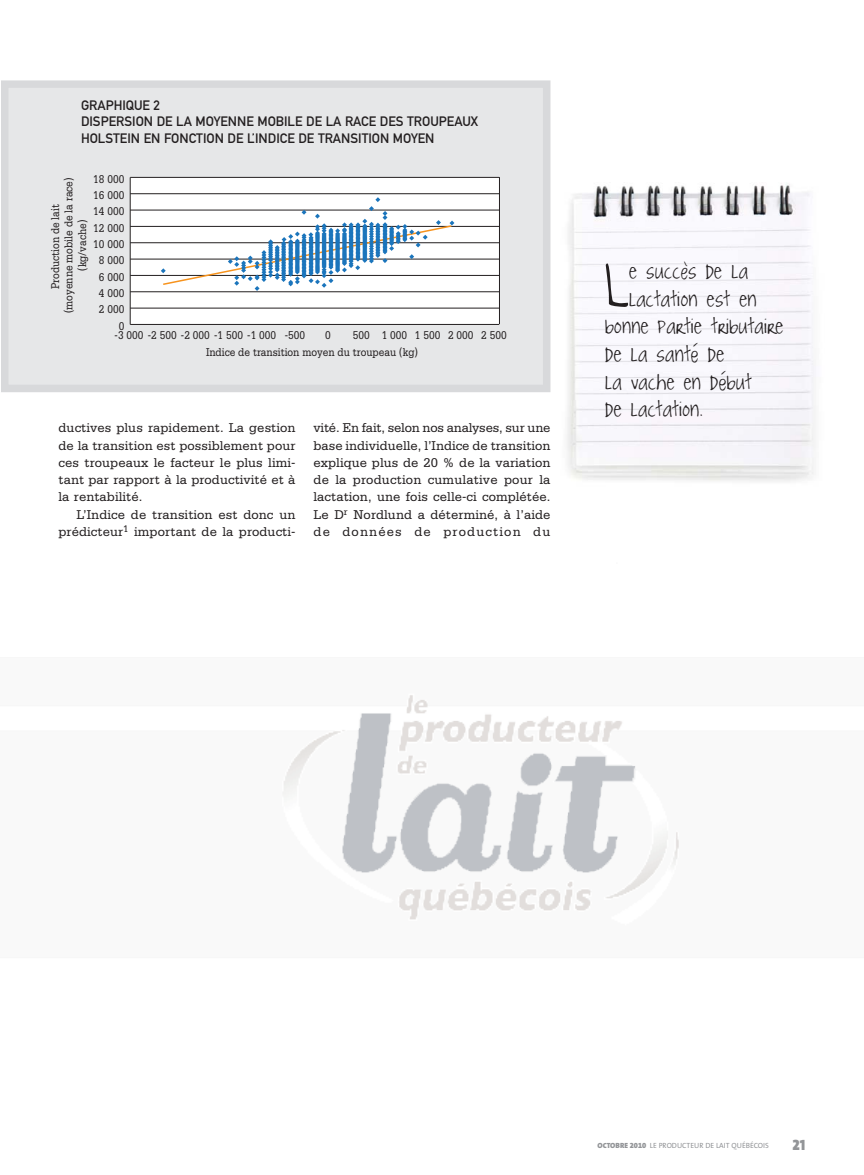
<style>
.page{position:relative;width:864px;height:1175px;background:#fff}
.page>*{position:absolute;margin:0;border:0;box-sizing:border-box;transform-origin:0 0}
.t1{font:72.3px "Joyful Juliana";color:#231f20}
.t2{font:24px "Joyful Juliana";letter-spacing:.01em;color:#231f20}
.t3{font:15px "The Mix Black Caps";color:#939598}
.t4{font:13.5px/17.2px "Serifa";letter-spacing:.005em;color:#231f20;text-align:justify}
.t5{font:13.5px/16.5px "DIN Mittelschrift";color:#231f20}
.t6{font:12px/13.5px "Serifa";color:#231f20;scale:.85 1}
.t7{font:7.5px "The Sans";color:#939598}
.s1{font-weight:900}
.s2{font-family:"The Sans Black Expert"}
</style>
<div class="page">
<img style="left:283px;top:695px;width:396px;height:225px">
<div style="left:8px;top:88px;width:535px;height:297px;background:#e6e7e8"></div>
<div style="left:130px;top:177px;width:369px;height:147px;background:#fff"></div>
<hr style="left:130px;top:177px;width:1px;height:147px;background:#231f20">
<hr style="left:130px;top:324px;width:369px;height:1px;background:#231f20">
<hr style="left:130px;top:308px;width:369px;height:1px;background:#231f20">
<hr style="left:130px;top:291px;width:369px;height:1px;background:#231f20">
<hr style="left:130px;top:275px;width:369px;height:1px;background:#231f20">
<hr style="left:130px;top:259px;width:369px;height:1px;background:#231f20">
<hr style="left:130px;top:242px;width:369px;height:1px;background:#231f20">
<hr style="left:130px;top:226px;width:369px;height:1px;background:#231f20">
<hr style="left:130px;top:210px;width:369px;height:1px;background:#231f20">
<hr style="left:130px;top:193px;width:369px;height:1px;background:#231f20">
<hr style="left:130px;top:177px;width:369px;height:1px;background:#231f20">
<hr style="left:499px;top:177px;width:1px;height:147px;background:#231f20">
<svg style="left:161px;top:197px;width:293px;height:94px"></svg>
<div style="left:1px;top:80px;width:549px;height:312px;border:8px solid #d8d9db"></div>
<img style="left:567px;top:184px;width:248px;height:298px">
<p class="t5" style="left:81px;top:98px;width:399px">GRAPHIQUE 2<br>DISPERSION DE LA MOYENNE MOBILE DE LA RACE DES TROUPEAUX<br>HOLSTEIN EN FONCTION DE L’INDICE DE TRANSITION MOYEN</p>
<p class="t6" style="left:93px;top:173px;width:38px">18 000</p>
<p class="t6" style="left:49px;top:313px;width:161px;text-align:center;rotate:-90deg">Production de lait (moyenne mobile de la race) (kg/vache)</p>
<p class="t6" style="left:93px;top:189px;width:38px">16 000</p>
<p class="t6" style="left:93px;top:205px;width:38px">14 000</p>
<p class="t6" style="left:93px;top:222px;width:38px">12 000</p>
<p class="t6" style="left:93px;top:238px;width:38px">10 000</p>
<p class="t6" style="left:99px;top:254px;width:32px">8 000</p>
<p class="t6" style="left:99px;top:271px;width:32px">6 000</p>
<p class="t6" style="left:99px;top:287px;width:32px">4 000</p>
<p class="t6" style="left:99px;top:303px;width:32px">2 000</p>
<p class="t6" style="left:119px;top:320px;width:8px">0</p>
<p class="t6" style="left:115px;top:329px;width:226px">-3 000 -2 500 -2 000 -1 500 -1 000 -500</p>
<p class="t6" style="left:325px;top:329px;width:8px">0</p>
<p class="t6" style="left:206px;top:327px;width:355px;line-height:17.1px;text-indent:147px">500 1 000 1 500 2 000 2 500<br>Indice de transition moyen du troupeau (kg)</p>
<p class="t4" style="left:59px;top:420px;width:239px">ductives plus rapidement. La gestion de la transition est possiblement pour ces troupeaux le facteur le plus limi&shy;tant par rapport à la productivité et à la rentabilité.</p>
<p class="t4" style="left:59px;top:506px;width:238px;text-align:right">L’Indice de transition est donc un prédicteur<sup>1</sup> important de la producti-</p>
<p class="t4" style="left:314px;top:420px;width:239px">vité. En fait, selon nos analyses, sur une base individuelle, l’Indice de transition explique plus de 20 % de la variation de la production cumulative pour la lactation, une fois celle-ci complétée.<br>Le D<sup>r</sup> Nordlund a déterminé, à l’aide de données de production du</p>
<h1 class="t1" style="left:605px;top:238px;width:25px">L</h1>
<h2 class="t2" style="left:629px;top:256px;width:120px">e succès de la</h2>
<h2 class="t2" style="left:629px;top:283px;width:129px">lactation est en</h2>
<h2 class="t2" style="left:605px;top:311px;width:180px">bonne partie tributaire</h2>
<h2 class="t2" style="left:605px;top:338px;width:120px">de la santé de</h2>
<h2 class="t2" style="left:605px;top:366px;width:148px">la vache en début</h2>
<h2 class="t2" style="left:605px;top:394px;width:99px">de lactation.</h2>
<p class="t7" style="left:598px;top:1142px;width:173px"><span class="s1">OCTOBRE</span> <span class="s2">2010</span> LE PRODUCTEUR DE LAIT QUÉBÉCOIS</p>
<p class="t3" style="left:792px;top:1135px;width:14px">21</p>
</div>
